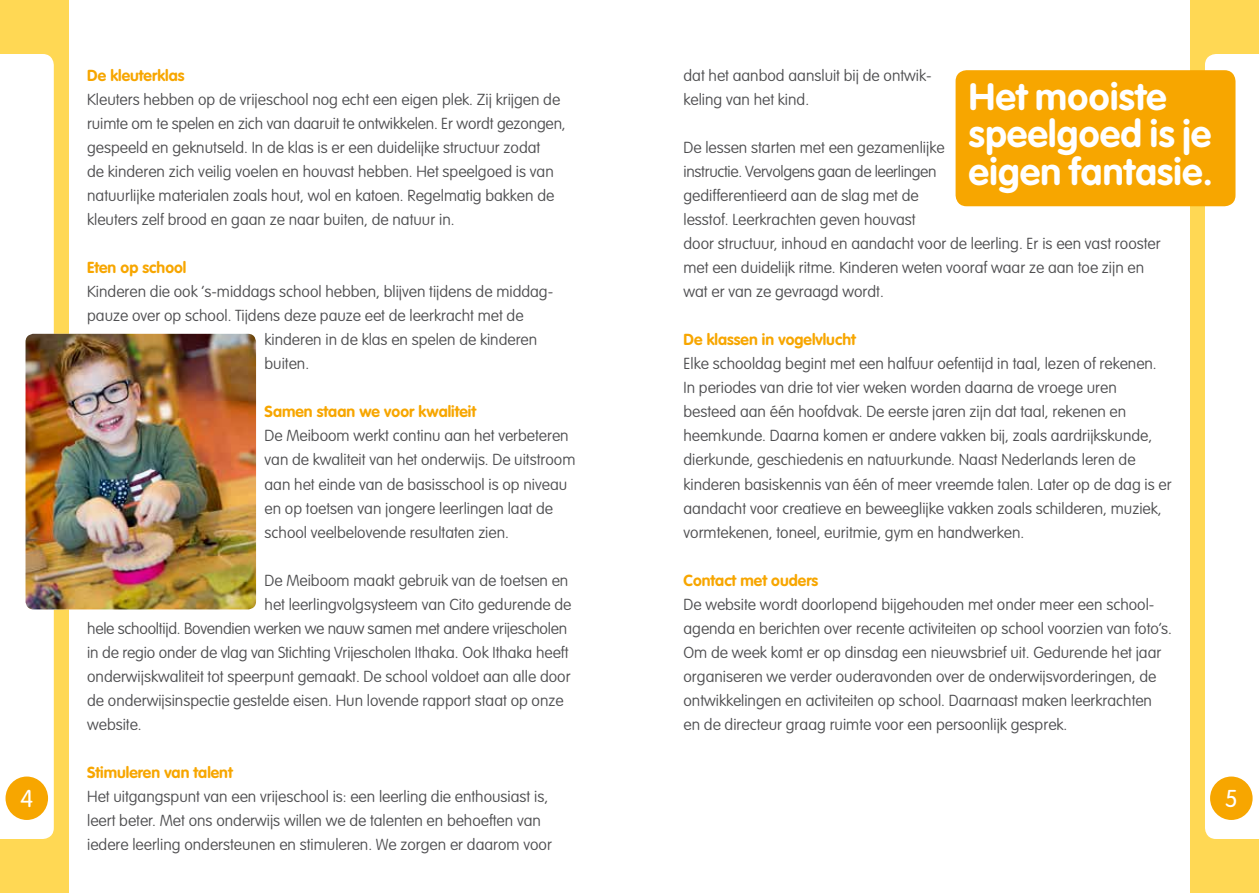
<style>
.page{position:relative;width:1259px;height:893px;background:#fff}
.page>*{position:absolute;margin:0;border:0;box-sizing:border-box;transform-origin:0 0}
.t1{font:700 37.5px/37.5px "VAG Rounded Std";letter-spacing:.01em;color:#fff}
.t2{font:300 24px "VAG Rounded Std";color:#fff}
.t3{font:100 15.75px/24px "VAG Rounded Std";color:#4e4e50}
.t4{font:700 15.75px "VAG Rounded Std";color:#f7a600}
</style>
<div class="page">
<div style="left:1190px;top:0;width:69px;height:893px;background:#ffd854"></div>
<div style="left:0;top:0;width:68px;height:893px;background:#ffd854"></div>
<div style="left:1205px;top:54px;width:54px;height:785px;background:#fff;border-radius:11px"></div>
<div style="left:1233px;top:54px;width:26px;height:785px;background:#fff"></div>
<div style="left:0;top:54px;width:54px;height:785px;background:#fff;border-radius:11px"></div>
<div style="left:0;top:54px;width:26px;height:785px;background:#fff"></div>
<div style="left:955px;top:70px;width:280px;height:136px;background:#f7a600;border-radius:11px"></div>
<div style="left:1210px;top:776px;width:42px;height:44px;background:#f7a600;border-radius:50%"></div>
<div style="left:6px;top:776px;width:42px;height:44px;background:#f7a600;border-radius:50%"></div>
<img style="left:26px;top:334px;width:230px;height:275px">
<p class="t3" style="left:683px;top:64px;width:250px">dat het aanbod aansluit bij de ontwik&shy;keling van het kind.</p>
<p class="t3" style="left:683px;top:136px;width:479px">De lessen starten met een gezamenlijke<br>instructie. Vervolgens gaan de leerlingen<br>gedifferentieerd aan de slag met de<br>lesstof. Leerkrachten geven houvast<br>door structuur, inhoud en aandacht voor de leerling. Er is een vast rooster met een duidelijk ritme. Kinderen weten vooraf waar ze aan toe zijn en wat er van ze gevraagd wordt.</p>
<p class="t4" style="left:683px;top:331px;width:174px">De klassen in vogelvlucht</p>
<p class="t3" style="left:683px;top:352px;width:490px">Elke schooldag begint met een halfuur oefentijd in taal, lezen of rekenen.<br>In periodes van drie tot vier weken worden daarna de vroege uren besteed aan één hoofdvak. De eerste jaren zijn dat taal, rekenen en heemkunde. Daarna komen er andere vakken bij, zoals aardrijkskunde, dierkunde, geschiedenis en natuurkunde. Naast Nederlands leren de kinderen basiskennis van één of meer vreemde talen. Later op de dag is er aandacht voor creatieve en beweeglijke vakken zoals schilderen, muziek, vormtekenen, toneel, euritmie, gym en handwerken.</p>
<p class="t4" style="left:683px;top:571px;width:136px">Contact met ouders</p>
<p class="t3" style="left:683px;top:592px;width:490px">De website wordt doorlopend bijgehouden met onder meer een school&shy;agenda en berichten over recente activiteiten op school voorzien van foto’s.<br>Om de week komt er op dinsdag een nieuwsbrief uit. Gedurende het jaar organiseren we verder ouderavonden over de onderwijsvorderingen, de ontwikkelingen en activiteiten op school. Daarnaast maken leerkrachten en de directeur graag ruimte voor een persoonlijk gesprek.</p>
<p class="t4" style="left:87px;top:67px;width:99px">De kleuterklas</p>
<p class="t3" style="left:87px;top:88px;width:480px">Kleuters hebben op de vrijeschool nog echt een eigen plek. Zij krijgen de ruimte om te spelen en zich van daaruit te ontwikkelen. Er wordt gezongen, gespeeld en geknutseld. In de klas is er een duidelijke structuur zodat<br>de kinderen zich veilig voelen en houvast hebben. Het speelgoed is van natuurlijke materialen zoals hout, wol en katoen. Regelmatig bakken de kleuters zelf brood en gaan ze naar buiten, de natuur in.</p>
<p class="t4" style="left:87px;top:259px;width:101px">Eten op school</p>
<p class="t3" style="left:87px;top:280px;width:467px">Kinderen die ook ‘s-middags school hebben, blijven tijdens de middag-</p>
<p class="t3" style="left:87px;top:304px;width:438px">pauze over op school. Tijdens deze pauze eet de leerkracht met de</p>
<p class="t3" style="left:264px;top:328px;width:274px">kinderen in de klas en spelen de kinderen</p>
<p class="t3" style="left:264px;top:352px;width:46px">buiten.</p>
<p class="t4" style="left:264px;top:403px;width:213px">Samen staan we voor kwaliteit</p>
<p class="t3" style="left:264px;top:424px;width:312px">De Meiboom werkt continu aan het verbeteren van de kwaliteit van het onderwijs. De uitstroom aan het einde van de basisschool is op niveau en op toetsen van jongere leerlingen laat de school veelbelovende resultaten zien.</p>
<p class="t3" style="left:264px;top:568px;width:305px">De Meiboom maakt gebruik van de toetsen en</p>
<p class="t3" style="left:264px;top:592px;width:308px">het leerlingvolgsysteem van Cito gedurende de</p>
<p class="t3" style="left:87px;top:616px;width:481px">hele schooltijd. Bovendien werken we nauw samen met andere vrijescholen</p>
<p class="t3" style="left:87px;top:640px;width:483px">in de regio onder de vlag van Stichting Vrijescholen Ithaka. Ook Ithaka heeft</p>
<p class="t3" style="left:87px;top:664px;width:485px">onderwijskwaliteit tot speerpunt gemaakt. De school voldoet aan alle door</p>
<p class="t3" style="left:87px;top:688px;width:478px">de onderwijsinspectie gestelde eisen. Hun lovende rapport staat op onze</p>
<p class="t3" style="left:87px;top:712px;width:56px">website.</p>
<p class="t4" style="left:87px;top:763px;width:147px">Stimuleren van talent</p>
<p class="t3" style="left:87px;top:784px;width:466px">Het uitgangspunt van een vrijeschool is: een leerling die enthousiast is, leert beter. Met ons onderwijs willen we de talenten en behoeften van iedere leerling ondersteunen en stimuleren. We zorgen er daarom voor</p>
<h1 class="t1" style="left:969px;top:79px;width:245px">Het mooiste speelgoed is je eigen fantasie.</h1>
<h2 class="t2" style="left:20px;top:785px;width:14px">4</h2>
<h2 class="t2" style="left:1225px;top:785px;width:14px">5</h2>
</div>
